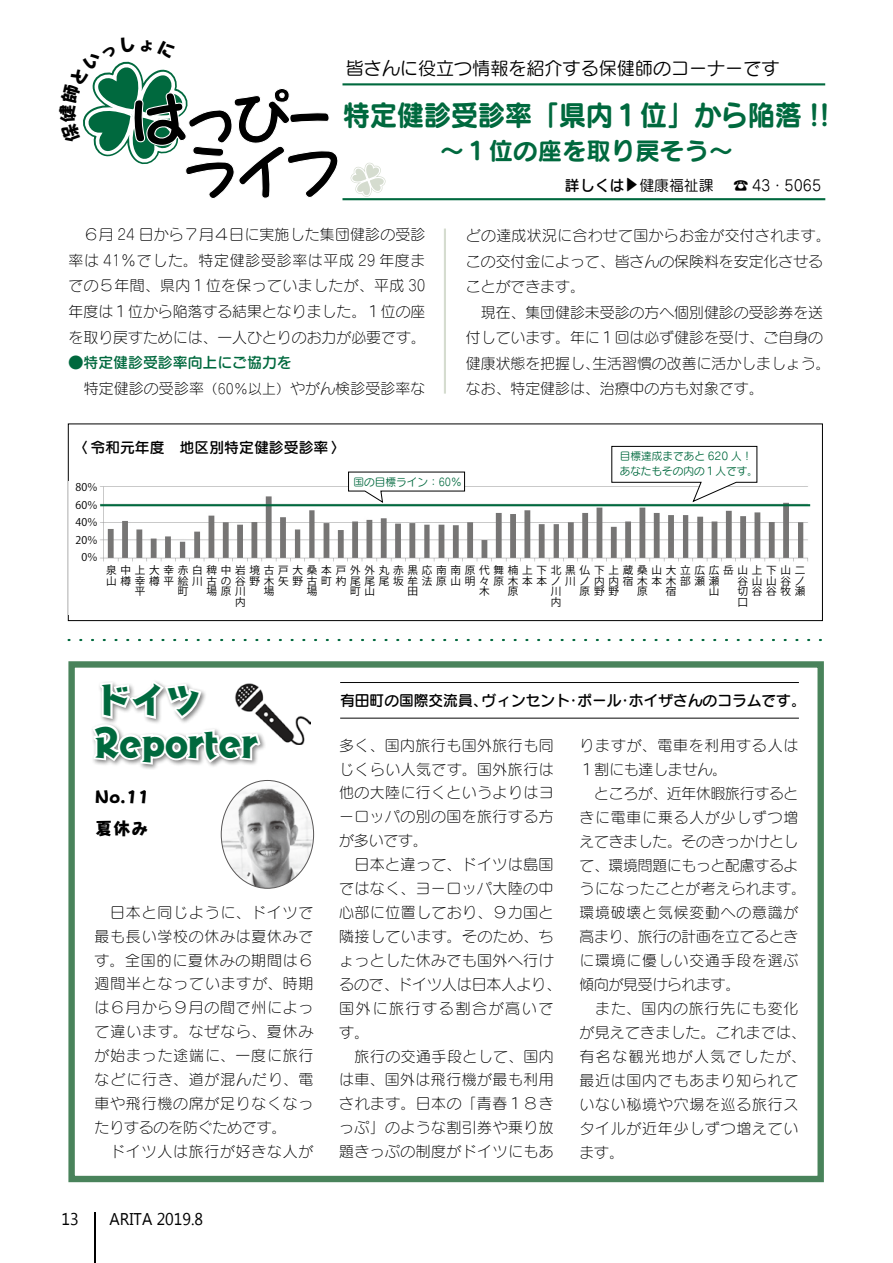
<style>
.page{position:relative;width:893px;height:1263px;background:#fff}
.page>*{position:absolute;margin:0;border:0;box-sizing:border-box;transform-origin:0 0}
.t1{font:37.2px/42.5px "Gospel Std EB";color:#00693e}
.t2{font:28.65px "Seurat Pro B";letter-spacing:-.02em;color:#00693e;scale:.96 1}
.t3{font:24.45px "Seurat Pro B";color:#00693e}
.t4{font:18px "Seurat Pro M";color:#000}
.t5{font:18px/32px "Pop Happiness Std EB";color:#000}
.t6{font:16.95px "Microsoft Tai Le";color:#000;scale:.94 1}
.t7{font:15px/23.9px "Seurat Pro L";letter-spacing:.025em;color:#000}
.t8{font:14.85px/23.9px "Seurat Pro L";letter-spacing:.055em;color:#000}
.t9{font:14.85px/23.9px "Seurat Pro L";letter-spacing:.03em;color:#000;text-align:justify}
.t10{font:14.85px/25.5px "Seurat Pro L";color:#000}
.t11{font:14.85px "Seurat Pro DB";color:#000}
.t12{font:14.85px "Seurat Pro L";letter-spacing:.01em;color:#000}
.t13{font:14.85px/23.9px "Seurat Pro L";letter-spacing:.06em;color:#000}
.t14{font:14.85px "Seurat Pro DB";color:#00693e}
.t15{font:14.85px "Seurat Pro M";color:#000}
.t16{font:10.65px/10.6px "Koz Go Pro";color:#000}
.t17{font:10.65px/14.9px "Seurat Pro M";color:#00693e}
.s1{font-size:13.8px}
</style>
<div class="page">
<svg style="left:68px;top:639px;width:753px;height:2px"></svg>
<div style="left:68px;top:424px;width:755px;height:197px;border:1px solid #000"></div>
<svg style="left:350px;top:162px;width:36px;height:35px"></svg>
<hr style="left:342px;top:83px;width:483px;height:2px;background:#00693e">
<hr style="left:342px;top:198px;width:483px;height:2px;background:#00693e">
<hr style="left:444px;top:229px;width:2px;height:165px;background:#d5dccf">
<img style="left:69px;top:482px;width:742px;height:132px">
<div style="left:99px;top:565px;width:706px;height:46px;background:#fff"></div>
<div style="left:73px;top:480px;width:25px;height:89px;background:#fff"></div>
<hr style="left:100px;top:504px;width:710px;height:2px;background:#00693e">
<svg style="left:611px;top:446px;width:146px;height:56px"></svg>
<svg style="left:348px;top:471px;width:117px;height:32px"></svg>
<div style="left:68px;top:661px;width:756px;height:521px;border:6px solid #49835b"></div>
<hr style="left:340px;top:718px;width:459px;height:1px;background:#000">
<hr style="left:340px;top:682px;width:459px;height:1px;background:#000">
<img style="left:221px;top:780px;width:93px;height:108px">
<img style="left:267px;top:705px;width:43px;height:39px">
<div style="left:90px;top:678px;width:177px;height:92px;background:#000;opacity:.5"></div>
<svg style="left:90px;top:678px;width:173px;height:89px"></svg>
<hr style="left:94px;top:1212px;width:1px;height:51px;background:#000">
<svg style="left:83px;top:61px;width:255px;height:138px"></svg>
<p class="t4" style="left:346px;top:56px;width:435px">皆さんに役立つ情報を紹介する保健師のコーナーです</p>
<h2 class="t2" style="left:343px;top:95px;width:509px">特定健診受診率「県内１位」から陥落 !!</h2>
<h3 class="t3" style="left:440px;top:134px;width:295px">～１位の座を取り戻そう~</h3>
<p class="t9" style="left:69px;top:222px;width:359px;line-height:25.5px">　６月 24 日から７月４日に実施した集団健診の受診率は 41％でした。特定健診受診率は平成 29 年度までの５年間、県内１位を保っていましたが、平成 30年度は１位から陥落する結果となりました。１位の座を取り戻すためには、一人ひとりのお力が必要です。</p>
<p class="t14" style="left:69px;top:353px;width:225px">●特定健診受診率向上にご協力を</p>
<p class="t12" style="left:69px;top:378px;width:358px">　特定健診の受診率<span class="s1">（60％以上）</span>やがん検診受診率な</p>
<p class="t11" style="left:565px;top:175px;width:61px">詳しくは</p>
<p class="t15" style="left:639px;top:175px;width:76px">健康福祉課</p>
<p class="t15" style="left:622px;top:192px;width:16px;rotate:-90deg">▼</p>
<p class="t15" style="left:733px;top:175px;width:89px">☎ 43・5065</p>
<p class="t9" style="left:466px;top:223px;width:366px">どの達成状況に合わせて国からお金が交付されます。</p>
<p class="t10" style="left:466px;top:248px;width:359px">この交付金によって、皆さんの保険料を安定化させる</p>
<p class="t10" style="left:466px;top:274px;width:121px">ことができます。</p>
<p class="t10" style="left:466px;top:299px;width:359px">　現在、集団健診未受診の方へ個別健診の受診券を送</p>
<p class="t10" style="left:466px;top:325px;width:359px">付しています。年に１回は必ず健診を受け、ご自身の</p>
<p class="t10" style="left:592px;top:350px;width:240px">生活習慣の改善に活かしましょう。</p>
<p class="t10" style="left:466px;top:350px;width:299px">健康状態を把握し、<br>なお、特定健診は、治療中の方も対象です。</p>
<p class="t11" style="left:73px;top:438px;width:274px">〈令和元年度　地区別特定健診受診率〉</p>
<p class="t16" style="left:76px;top:479px;width:24px;line-height:17.5px;text-align:center">80％<br>60％<br>40％<br>20％<br>0％</p>
<p class="t17" style="left:354px;top:474px;width:110px">国の目標ライン：60％</p>
<p class="t17" style="left:620px;top:448px;width:140px">目標達成まであと 620 人!あなたもその内の１人です。</p>
<p class="t16" style="left:178px;top:560px;width:25px;line-height:21.3px;text-indent:-72px">泉中上大幸赤白町</p>
<p class="t16" style="left:206px;top:565px;width:600px">稗中岩境古戸大桑本戸外外丸赤黒応南南原代舞楠上下北黒仏下上蔵桑山大立広広岳山上下山二</p>
<p class="t16" style="left:106px;top:576px;width:384px">山樽幸樽平絵川古の谷野木矢野古町杓尾尾尾坂牟法原山明々</p>
<p class="t16" style="left:307px;top:586px;width:12px">場</p>
<p class="t16" style="left:637px;top:576px;width:84px;text-indent:-43px">内内宿木本木部瀬瀬原</p>
<p class="t16" style="left:350px;top:586px;width:26px">町山</p>
<p class="t16" style="left:407px;top:586px;width:11px">田</p>
<p class="t16" style="left:479px;top:586px;width:12px">木</p>
<p class="t16" style="left:508px;top:576px;width:54px;text-indent:-14px">原木本本ノ原</p>
<p class="t16" style="left:666px;top:586px;width:12px">宿</p>
<p class="t16" style="left:709px;top:586px;width:11px">山</p>
<p class="t16" style="left:737px;top:576px;width:69px;text-align:justify">谷山山谷ノ切谷谷牧瀬口</p>
<p class="t16" style="left:580px;top:576px;width:41px;text-indent:-14px">川ノ<br>原野野</p>
<p class="t16" style="left:206px;top:586px;width:40px;text-align:right">場原川内</p>
<p class="t16" style="left:264px;top:586px;width:12px">場</p>
<p class="t16" style="left:551px;top:586px;width:11px">川内</p>
<p class="t16" style="left:135px;top:586px;width:12px">平</p>
<h1 class="t1" style="left:94px;top:677px;width:165px">ドイツ<br>Reporter</h1>
<p class="t5" style="left:95px;top:780px;width:56px">No.11夏休み</p>
<p class="t8" style="left:95px;top:900px;width:220px;text-indent:16px">日本と同じように、ドイツで最も長い学校の休みは夏休みです。全国的に夏休みの期間は６週間半となっていますが、時期は６月から９月の間で州によって違います。なぜなら、夏休みが始まった途端に、一度に旅行などに行き、道が混んだり、電車や飛行機の席が足りなくなったりするのを防ぐためです。<br>　ドイツ人は旅行が好きな人が</p>
<p class="t6" style="left:61px;top:1209px;width:20px">13</p>
<p class="t6" style="left:109px;top:1209px;width:101px">ARITA 2019.8</p>
<p class="t11" style="left:482px;top:690px;width:90px">ヴィンセント</p>
<p class="t11" style="left:577px;top:690px;width:46px">ポール</p>
<p class="t11" style="left:629px;top:690px;width:178px">ホイザさんのコラムです。</p>
<p class="t11" style="left:340px;top:690px;width:149px">有田町の国際交流員、</p>
<p class="t11" style="left:566px;top:690px;width:16px">・</p>
<p class="t11" style="left:618px;top:690px;width:16px">・</p>
<p class="t9" style="left:339px;top:733px;width:216px">多く、国内旅行も国外旅行も同じくらい人気です。国外旅行は他の大陸に行くというよりはヨーロッパの別の国を旅行する方が多いです。</p>
<p class="t7" style="left:339px;top:852px;width:223px;text-indent:15px">日本と違って、ドイツは島国ではなく、ヨーロッパ大陸の中心部に位置しており、９カ国と隣接しています。そのため、ちょっとした休みでも国外へ行けるので、ドイツ人は日本人より、国外に旅行する割合が高いです。</p>
<p class="t9" style="left:339px;top:1044px;width:216px">　旅行の交通手段として、国内は車、国外は飛行機が最も利用されます。日本の「青春１８きっぷ」のような割引券や乗り放題きっぷの制度がドイツにもあ</p>
<p class="t13" style="left:580px;top:733px;width:220px">りますが、電車を利用する人は<br>１割にも達しません。</p>
<p class="t8" style="left:580px;top:781px;width:228px;text-indent:15px">ところが、近年休暇旅行するときに電車に乗る人が少しずつ増えてきました。そのきっかけとして、環境問題にもっと配慮するようになったことが考えられます。環境破壊と気候変動への意識が高まり、旅行の計画を立てるときに環境に優しい交通手段を選ぶ傾向が見受けられます。<br>　また、国内の旅行先にも変化が見えてきました。これまでは、有名な観光地が人気でしたが、最近は国内でもあまり知られていない秘境や穴場を巡る旅行スタイルが近年少しずつ増えています。</p>
</div>
